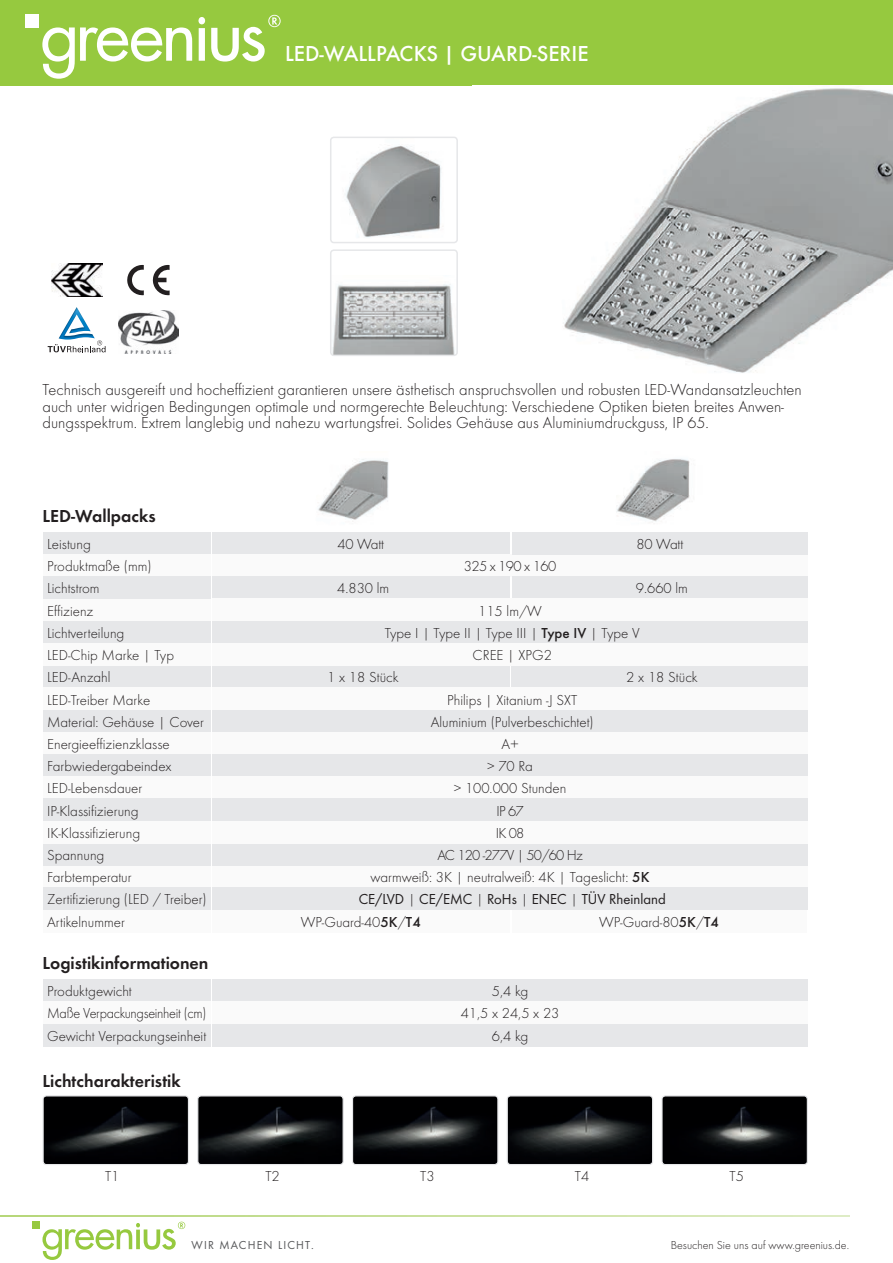
<style>
.page{position:relative;width:893px;height:1263px;background:#fff}
.page>*{position:absolute;margin:0;border:0;box-sizing:border-box;transform-origin:0 0}
.t1{font:500 22.5px "Futura";color:#fff}
.t2{font:18px "Futura Dem";color:#231f20}
.t3{font:300 16.5px/16.5px "Futura";color:#231f20}
.t4{font:300 15px/22.2px "Futura";color:#231f20}
.t5{font:15px "Futura Boo";color:#231f20}
.t6{font:300 15px "Futura";letter-spacing:-.05em;color:#231f20}
.t7{font:300 15px "Futura";letter-spacing:-.04em;color:#231f20}
.t8{font:300 12px "Futura";color:#231f20}
.t9{font:12px "Futura Boo";letter-spacing:.1em;color:#57585a}
.s1{font-weight:500}
.s2{font-family:"Futura";font-weight:300}
</style>
<div class="page">
<div style="left:0;top:0;width:893px;height:85px;background:#96c93f"></div>
<svg style="left:42px;top:27px;width:150px;height:52px"></svg>
<div style="left:26px;top:14px;width:13px;height:13px;background:#fff"></div>
<svg style="left:198px;top:17px;width:7px;height:44px"></svg>
<svg style="left:211px;top:15px;width:70px;height:47px"></svg>
<div style="left:32px;top:1221px;width:8px;height:8px;background:#96c93f"></div>
<svg style="left:42px;top:1222px;width:143px;height:38px"></svg>
<svg style="left:0;top:1216px;width:849px;height:1px"></svg>
<img style="left:564px;top:88px;width:329px;height:285px">
<div style="left:43px;top:532px;width:167px;height:22px;background:#e6e7e9"></div>
<div style="left:43px;top:554px;width:167px;height:23px;background:#fafafa"></div>
<div style="left:43px;top:599px;width:167px;height:22px;background:#fafafa"></div>
<div style="left:43px;top:710px;width:167px;height:22px;background:#e6e7e9"></div>
<div style="left:43px;top:621px;width:167px;height:22px;background:#e6e7e9"></div>
<div style="left:43px;top:732px;width:167px;height:22px;background:#fafafa"></div>
<div style="left:43px;top:865px;width:167px;height:23px;background:#fafafa"></div>
<div style="left:43px;top:910px;width:167px;height:22px;background:#fafafa"></div>
<div style="left:43px;top:754px;width:167px;height:23px;background:#e6e7e9"></div>
<div style="left:43px;top:665px;width:167px;height:23px;background:#e6e7e9"></div>
<div style="left:43px;top:777px;width:167px;height:22px;background:#fafafa"></div>
<div style="left:43px;top:577px;width:167px;height:22px;background:#e6e7e9"></div>
<div style="left:43px;top:643px;width:167px;height:22px;background:#fafafa"></div>
<div style="left:43px;top:688px;width:167px;height:22px;background:#fafafa"></div>
<div style="left:43px;top:799px;width:167px;height:22px;background:#e6e7e9"></div>
<div style="left:43px;top:843px;width:167px;height:22px;background:#e6e7e9"></div>
<div style="left:43px;top:821px;width:167px;height:22px;background:#fafafa"></div>
<div style="left:43px;top:888px;width:167px;height:22px;background:#e6e7e9"></div>
<div style="left:43px;top:979px;width:167px;height:23px;background:#e6e7e9"></div>
<div style="left:43px;top:1002px;width:167px;height:22px;background:#fafafa"></div>
<div style="left:43px;top:1024px;width:167px;height:22px;background:#e6e7e9"></div>
<div style="left:212px;top:979px;width:596px;height:23px;background:#e6e7e9"></div>
<div style="left:212px;top:1024px;width:596px;height:22px;background:#e6e7e9"></div>
<div style="left:212px;top:1002px;width:596px;height:22px;background:#fafafa"></div>
<img style="left:333px;top:284px;width:122px;height:69px">
<div style="left:330px;top:249px;width:128px;height:107px;border:2px solid #e6e7e9;border-radius:3px"></div>
<img style="left:345px;top:145px;width:98px;height:93px">
<div style="left:330px;top:137px;width:128px;height:106px;border:2px solid #e6e7e9;border-radius:3px"></div>
<div style="left:212px;top:532px;width:297px;height:22px;background:#e6e7e9"></div>
<div style="left:212px;top:554px;width:596px;height:23px;background:#fafafa"></div>
<div style="left:212px;top:577px;width:298px;height:22px;background:#e6e7e9"></div>
<div style="left:212px;top:621px;width:596px;height:22px;background:#e6e7e9"></div>
<div style="left:212px;top:910px;width:297px;height:22px;background:#fafafa"></div>
<div style="left:512px;top:910px;width:294px;height:22px;background:#fafafa"></div>
<div style="left:512px;top:532px;width:296px;height:22px;background:#e6e7e9"></div>
<div style="left:512px;top:577px;width:296px;height:22px;background:#e6e7e9"></div>
<div style="left:212px;top:599px;width:596px;height:22px;background:#fafafa"></div>
<div style="left:212px;top:710px;width:596px;height:22px;background:#e6e7e9"></div>
<div style="left:212px;top:732px;width:596px;height:22px;background:#fafafa"></div>
<div style="left:212px;top:865px;width:596px;height:23px;background:#fafafa"></div>
<div style="left:212px;top:754px;width:596px;height:23px;background:#e6e7e9"></div>
<div style="left:212px;top:777px;width:596px;height:22px;background:#fafafa"></div>
<div style="left:212px;top:799px;width:596px;height:22px;background:#e6e7e9"></div>
<div style="left:212px;top:843px;width:596px;height:22px;background:#e6e7e9"></div>
<div style="left:212px;top:821px;width:596px;height:22px;background:#fafafa"></div>
<div style="left:212px;top:888px;width:596px;height:22px;background:#e6e7e9"></div>
<div style="left:212px;top:665px;width:297px;height:23px;background:#e6e7e9"></div>
<div style="left:512px;top:665px;width:296px;height:23px;background:#e6e7e9"></div>
<div style="left:212px;top:643px;width:596px;height:22px;background:#fafafa"></div>
<div style="left:212px;top:688px;width:596px;height:22px;background:#fafafa"></div>
<img style="left:59px;top:307px;width:36px;height:33px">
<svg style="left:48px;top:340px;width:58px;height:12px"></svg>
<img style="left:119px;top:311px;width:60px;height:42px">
<img style="left:52px;top:264px;width:50px;height:32px">
<svg style="left:127px;top:265px;width:17px;height:31px"></svg>
<svg style="left:152px;top:265px;width:18px;height:31px"></svg>
<img style="left:318px;top:459px;width:71px;height:63px">
<img style="left:616px;top:458px;width:74px;height:64px">
<img style="left:43px;top:1096px;width:144px;height:68px">
<div style="left:43px;top:1095px;width:146px;height:70px;border:1px solid #e6e7e9;border-radius:3px"></div>
<img style="left:354px;top:1096px;width:144px;height:68px">
<div style="left:352px;top:1095px;width:146px;height:70px;border:1px solid #e6e7e9;border-radius:3px"></div>
<img style="left:507px;top:1097px;width:146px;height:67px">
<div style="left:507px;top:1095px;width:146px;height:70px;border:1px solid #e6e7e9;border-radius:3px"></div>
<img style="left:663px;top:1097px;width:143px;height:66px">
<div style="left:661px;top:1095px;width:147px;height:70px;border:1px solid #e6e7e9;border-radius:3px"></div>
<img style="left:199px;top:1097px;width:143px;height:66px">
<div style="left:197px;top:1095px;width:147px;height:70px;border:1px solid #e6e7e9;border-radius:3px"></div>
<h1 class="t1" style="left:285px;top:40px;width:305px">LED-WALLPACKS | GUARD-SERIE</h1>
<p class="t3" style="left:43px;top:381px;width:761px">Technisch ausgereift und hocheffizient garantieren unsere ästhetisch anspruchsvollen und robusten LED-Wandansatzleuchten auch unter widrigen Bedingungen optimale und normgerechte Beleuchtung: Verschiedene Optiken bieten breites Anwen&shy;dungsspektrum. Extrem langlebig und nahezu wartungsfrei. Solides Gehäuse aus Aluminiumdruckguss, IP 65.</p>
<p class="t2" style="left:43px;top:505px;width:115px">LED-Wallpacks</p>
<p class="t4" style="left:47px;top:533px;width:106px">Leistung<br>Produktmaße (mm)</p>
<p class="t4" style="left:47px;top:600px;width:48px">Effizienz</p>
<p class="t4" style="left:47px;top:577px;width:54px">Lichtstrom</p>
<p class="t4" style="left:47px;top:622px;width:79px">Lichtverteilung</p>
<p class="t4" style="left:47px;top:644px;width:128px">LED-Chip Marke | Typ</p>
<p class="t4" style="left:47px;top:688px;width:105px">LED-Treiber Marke</p>
<p class="t4" style="left:47px;top:666px;width:65px">LED-Anzahl</p>
<p class="t4" style="left:47px;top:711px;width:158px">Material: Gehäuse | Cover</p>
<p class="t4" style="left:47px;top:733px;width:124px">Energieeffizienzklasse</p>
<p class="t4" style="left:47px;top:755px;width:126px">Farbwiedergabeindex</p>
<p class="t4" style="left:47px;top:777px;width:97px">LED-Lebensdauer</p>
<p class="t4" style="left:47px;top:800px;width:93px">IP-Klassifizierung</p>
<p class="t4" style="left:47px;top:844px;width:59px">Spannung</p>
<p class="t4" style="left:47px;top:822px;width:94px">IK-Klassifizierung</p>
<p class="t4" style="left:47px;top:866px;width:86px">Farbtemperatur</p>
<p class="t4" style="left:47px;top:911px;width:79px">Artikelnummer</p>
<p class="t4" style="left:47px;top:888px;width:161px">Zertifizierung (LED / Treiber)</p>
<p class="t2" style="left:43px;top:952px;width:168px">Logistikinformationen</p>
<p class="t4" style="left:337px;top:533px;width:48px">40 Watt</p>
<p class="t4" style="left:636px;top:533px;width:48px">80 Watt</p>
<p class="t4" style="left:636px;top:577px;width:54px">9.660 lm</p>
<p class="t7" style="left:464px;top:558px;width:94px">325 x 190 x 160</p>
<p class="t4" style="left:337px;top:577px;width:54px">4.830 lm</p>
<p class="t4" style="left:385px;top:622px;width:257px">Type I | Type II | Type III | <span class="s1">Type IV</span> | Type V</p>
<p class="t4" style="left:478px;top:600px;width:65px">115 lm/W</p>
<p class="t4" style="left:472px;top:644px;width:81px">CREE | XPG2</p>
<p class="t4" style="left:447px;top:688px;width:132px">Philips | Xitanium -J SXT</p>
<p class="t4" style="left:327px;top:666px;width:73px">1 x 18 Stück</p>
<p class="t4" style="left:626px;top:666px;width:73px">2 x 18 Stück</p>
<p class="t4" style="left:431px;top:711px;width:164px;text-align:center">Aluminium (Pulverbeschichtet)<br>A+</p>
<p class="t4" style="left:454px;top:755px;width:114px;text-align:center">&gt; 70 Ra<br>&gt; 100.000 Stunden<br>IP 67</p>
<p class="t6" style="left:437px;top:846px;width:147px">AC 120 -277V | 50/60 Hz</p>
<p class="t4" style="left:496px;top:822px;width:30px">IK 08</p>
<p class="t4" style="left:371px;top:866px;width:280px">warmweiß: 3K | neutralweiß: 4K | Tageslicht: <span class="s1">5K</span></p>
<p class="t5" style="left:359px;top:890px;width:309px">CE/LVD <span class="s2">|</span> CE/EMC <span class="s2">|</span> RoHs <span class="s2">|</span> ENEC <span class="s2">|</span> TÜV Rheinland</p>
<p class="t4" style="left:301px;top:911px;width:122px">WP-Guard-40<span class="s1">5K</span>/<span class="s1">T4</span></p>
<p class="t4" style="left:599px;top:911px;width:122px">WP-Guard-80<span class="s1">5K</span>/<span class="s1">T4</span></p>
<p class="t4" style="left:47px;top:980px;width:161px">Produktgewicht<br>Maße Verpackungseinheit (cm)<br>Gewicht Verpackungseinheit</p>
<p class="t4" style="left:492px;top:980px;width:38px">5,4 kg</p>
<p class="t4" style="left:461px;top:1002px;width:100px">41,5 x 24,5 x 23</p>
<p class="t4" style="left:492px;top:1025px;width:38px">6,4 kg</p>
<p class="t2" style="left:43px;top:1070px;width:140px">Lichtcharakteristik</p>
<p class="t4" style="left:105px;top:1165px;width:16px">T1</p>
<p class="t4" style="left:265px;top:1165px;width:16px">T2</p>
<p class="t4" style="left:420px;top:1165px;width:16px">T3</p>
<p class="t4" style="left:575px;top:1165px;width:16px">T4</p>
<p class="t4" style="left:729px;top:1165px;width:16px">T5</p>
<p class="t9" style="left:192px;top:1238px;width:124px">WIR MACHEN LICHT.</p>
<p class="t8" style="left:671px;top:1238px;width:180px">Besuchen Sie uns auf www.greenius.de.</p>
</div>
